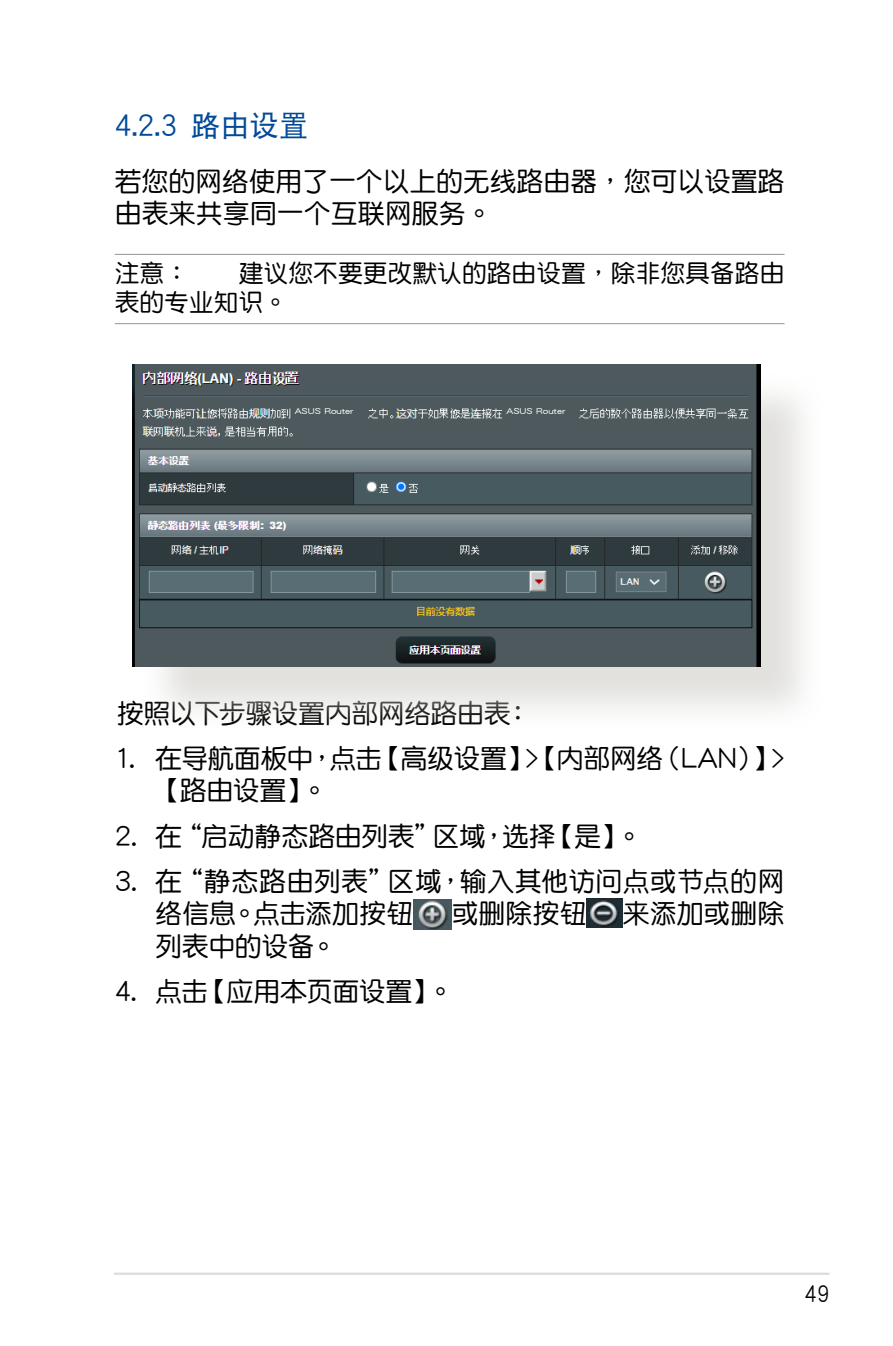
<style>
.page{position:relative;width:893px;height:1346px;background:#fff}
.page>*{position:absolute;margin:0;border:0;box-sizing:border-box;transform-origin:0 0}
.t1{font:29.25px "DF Hei GB5 Std W5";color:#004a98}
.t2{font:27px/32.4px "DF Yuan GB5 Std W5";letter-spacing:-.01em;color:#000}
.t3{font:24.75px/29.7px "DF Yuan GB5 Std W5";color:#000}
.t4{font:22.5px "DF Yuan GB5 Std W5";color:#000;scale:.9 1}
.t5{font:9px "DF Yuan Std W5";color:#fff;scale:1.19 1}
</style>
<div class="page">
<hr style="left:114px;top:1272px;width:715px;height:3px;background:#dcdddd">
<hr style="left:115px;top:254px;width:669px;height:1px;background:#9fa0a0">
<hr style="left:115px;top:323px;width:669px;height:1px;background:#9fa0a0">
<img style="left:414px;top:899px;width:38px;height:31px">
<img style="left:587px;top:899px;width:36px;height:29px">
<div style="left:141px;top:371px;width:684px;height:361px;background:#d8d7d3;opacity:.75"></div>
<img style="left:133px;top:364px;width:627px;height:302px">
<div style="left:295px;top:408px;width:70px;height:15px;background:#4d595d"></div>
<div style="left:506px;top:408px;width:71px;height:22px;background:#4d595d"></div>
<p class="t1" style="left:115px;top:110px;width:195px">4.2.3 路由設置</p>
<p class="t2" style="left:115px;top:165px;width:671px">若您的網絡使用了一個以上的無線路由器，您可以設置路由表來共享同一個互聯網服務。</p>
<p class="t3" style="left:115px;top:258px;width:76px">注意：</p>
<p class="t3" style="left:115px;top:258px;width:671px;text-indent:124px">建議您不要更改默認的路由設置，除非您具備路由表的專業知識。</p>
<p class="t5" style="left:295px;top:406px;width:51px">ASUS Router</p>
<p class="t5" style="left:506px;top:406px;width:51px">ASUS Router</p>
<p class="t2" style="left:117px;top:696px;width:416px">按照以下步驟設置內部網絡路由表：</p>
<p class="t2" style="left:155px;top:742px;width:631px;text-indent:-40px">1. 在導航面板中，點擊【高級設置】&gt;【內部網絡（LAN）】&gt;【路由設置】。</p>
<p class="t2" style="left:115px;top:819px;width:530px">2. 在“啟動靜態路由列表”區域，選擇【是】。</p>
<p class="t2" style="left:155px;top:864px;width:631px;text-indent:-40px">3. 在“靜態路由列表”區域，輸入其他訪問點或節點的網絡信息。點擊添加按鈕</p>
<p class="t2" style="left:452px;top:897px;width:137px">或刪除按鈕</p>
<p class="t2" style="left:623px;top:897px;width:163px">來添加或刪除</p>
<p class="t2" style="left:155px;top:929px;width:183px">列表中的設備。</p>
<p class="t2" style="left:115px;top:974px;width:341px">4. 點擊【應用本頁面設置】。</p>
<p class="t4" style="left:805px;top:1282px;width:29px">49</p>
</div>
